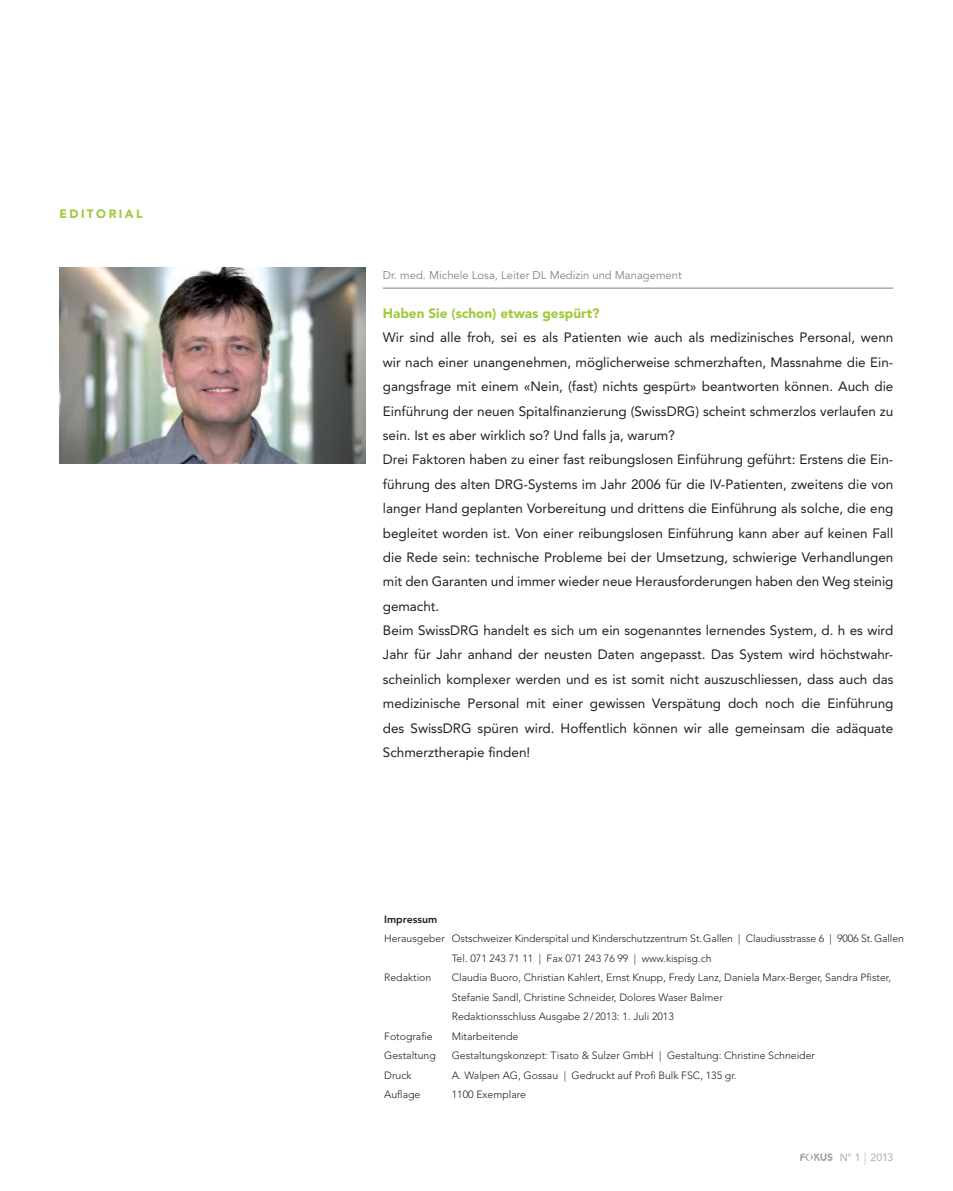
<style>
.page{position:relative;width:953px;height:1191px;background:#fff}
.page>*{position:absolute;margin:0;border:0;box-sizing:border-box;transform-origin:0 0}
.t1{font:13.5px/24.5px "Avenir LT Std";color:#231f20}
.t2{font:900 13.5px "Avenir LT Std";color:#9ecb3a}
.t3{font:900 12px "Avenir LT Std";letter-spacing:.2em;color:#9ecb3a}
.t4{font:11.25px "Avenir LT Std";color:#808285}
.t5{font:300 10.5px/19.5px "Avenir LT Std";color:#231f20}
.t6{font:800 10.5px "Avenir LT Std";color:#231f20}
.t7{font:10.5px "Avenir LT Std";color:#a8a9ad}
.s1{font-weight:300;font-size:12.6px}
</style>
<div class="page">
<svg style="left:800px;top:1153px;width:32px;height:8px"></svg>
<hr style="left:383px;top:288px;width:510px;height:1px;background:#808285">
<img style="left:60px;top:268px;width:306px;height:195px">
<p class="t3" style="left:60px;top:206px;width:84px">EDITORIAL</p>
<p class="t4" style="left:383px;top:269px;width:300px">Dr. med. Michele Losa, Leiter DL Medizin und Management</p>
<p class="t2" style="left:383px;top:305px;width:218px">Haben Sie (schon) etwas gespürt?</p>
<p class="t1" style="left:383px;top:325px;width:512px">Wir sind alle froh, sei es als Patienten wie auch als medizinisches Personal, wenn wir nach einer unangenehmen, möglicherweise schmerzhaften, Massnahme die Ein&shy;gangsfrage mit einem «Nein, (fast) nichts gespürt» beantworten können. Auch die Einführung der neuen Spitalfinanzierung (SwissDRG) scheint schmerzlos verlaufen zu sein. Ist es aber wirklich so? Und falls ja, warum?<br>Drei Faktoren haben zu einer fast reibungslosen Einführung geführt: Erstens die Ein&shy;führung des alten DRG-Systems im Jahr 2006 für die IV-Patienten, zweitens die von langer Hand geplanten Vorbereitung und drittens die Einführung als solche, die eng begleitet worden ist. Von einer reibungslosen Einführung kann aber auf keinen Fall die Rede sein: technische Probleme bei der Umsetzung, schwierige Verhandlungen mit den Garanten und immer wieder neue Herausforderungen haben den Weg steinig gemacht.<br>Beim SwissDRG handelt es sich um ein sogenanntes lernendes System, d. h es wird Jahr für Jahr anhand der neusten Daten angepasst. Das System wird höchstwahr&shy;scheinlich komplexer werden und es ist somit nicht auszuschliessen, dass auch das medizinische Personal mit einer gewissen Verspätung doch noch die Einführung des SwissDRG spüren wird. Hoffentlich können wir alle gemeinsam die adäquate Schmerztherapie finden!</p>
<p class="t6" style="left:384px;top:913px;width:55px">Impressum</p>
<p class="t5" style="left:384px;top:929px;width:521px">Herausgeber Ostschweizer Kinderspital und Kinderschutzzentrum St.Gallen | Claudiusstrasse 6 | 9006 St.Gallen</p>
<p class="t5" style="left:452px;top:948px;width:261px">Tel. 071 243 71 11 | Fax 071 243 76 99 | www.kispisg.ch</p>
<p class="t5" style="left:384px;top:968px;width:49px">Redaktion</p>
<p class="t5" style="left:452px;top:968px;width:441px">Claudia Buoro, Christian Kahlert, Ernst Knupp, Fredy Lanz, Daniela Marx-Berger, Sandra Pfister,<br>Stefanie Sandl, Christine Schneider, Dolores Waser Balmer<br>Redaktionsschluss Ausgabe 2/2013: 1. Juli 2013</p>
<p class="t5" style="left:384px;top:1026px;width:50px">Fotografie</p>
<p class="t5" style="left:452px;top:1026px;width:68px">Mitarbeitende</p>
<p class="t5" style="left:384px;top:1046px;width:53px">Gestaltung</p>
<p class="t5" style="left:452px;top:1046px;width:365px">Gestaltungskonzept: Tisato &amp; Sulzer GmbH | Gestaltung: Christine Schneider</p>
<p class="t5" style="left:384px;top:1065px;width:29px">Druck</p>
<p class="t5" style="left:452px;top:1065px;width:286px">A. Walpen AG, Gossau | Gedruckt auf Profi Bulk FSC, 135 gr.</p>
<p class="t5" style="left:384px;top:1085px;width:38px">Auflage</p>
<p class="t5" style="left:452px;top:1085px;width:76px">1100 Exemplare</p>
<p class="t7" style="left:839px;top:1151px;width:55px">N° 1 <span class="s1">|</span> 2013</p>
</div>
